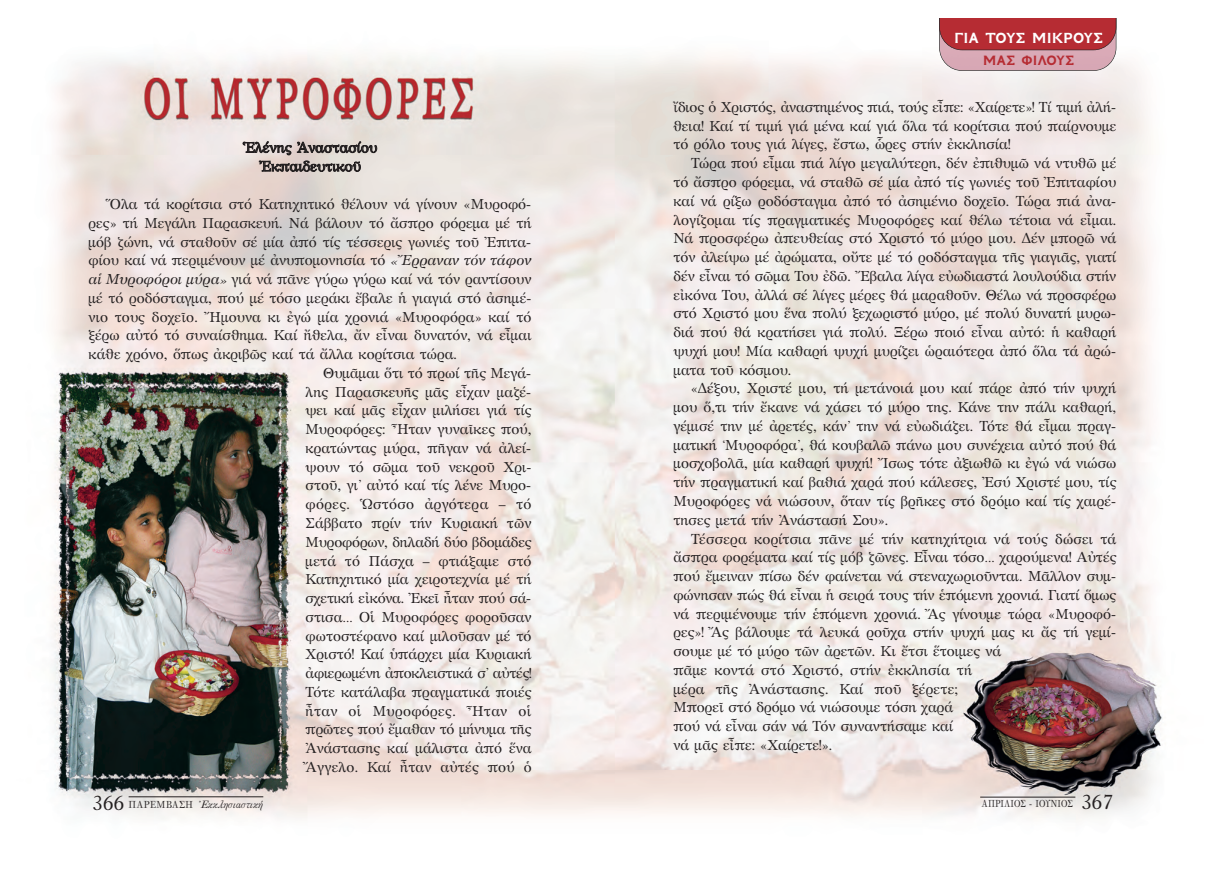
<style>
.page{position:relative;width:1205px;height:869px;background:#fff}
.page>*{position:absolute;margin:0;border:0;box-sizing:border-box;transform-origin:0 0}
.t1{font:700 16.25px "GFS Neohellenic";color:#fff}
.t2{font:700 15px "GFS Neohellenic";color:#b62c33}
.t3{font:14.38px/18.8px "GFS Artemisia";color:#231f20;text-align:justify}
.t4{font:14.38px "GFS Artemisia";letter-spacing:.025em;color:#231f20}
.t5{font:11.25px "GFS Solomos";color:#231f20}
.t6{font:10px "GFS Bodoni";color:#231f20;scale:.9 1}
.s1{font-style:italic}
.s2{font-family:"GFS Porson";font-size:20px}
.s3{font-family:"GFS Bodoni";font-size:10px}
</style>
<div class="page">
<img style="left:52px;top:18px;width:1110px;height:801px">
<hr style="left:980px;top:796px;width:95px;height:1px;background:#231f20">
<hr style="left:129px;top:796px;width:134px;height:1px;background:#231f20">
<svg style="left:939px;top:18px;width:177px;height:53px;background:#c05f68"></svg>
<p class="t1" style="left:954px;top:33px;width:150px">ΓΙΑ ΤΟΥΣ ΜΙΚΡΟΥΣ</p>
<p class="t3" style="left:243px;top:140px;width:135px;text-align:center">Ἑλένης Ἀναστασίου<br>Ἐκπαιδευτικοῦ</p>
<p class="t3" style="left:106px;top:196px;width:427px">Ὅλα τά κορίτσια στό Κατηχητικό θέλουν νά γίνουν «Μυροφό-</p>
<p class="t3" style="left:89px;top:215px;width:444px">ρες» τή Μεγάλη Παρασκευή. Νά βάλουν τό ἄσπρο φόρεμα μέ τή</p>
<p class="t3" style="left:89px;top:234px;width:444px">μόβ ζώνη, νά σταθοῦν σέ μία ἀπό τίς τέσσερις γωνιές τοῦ Ἐπιτα-</p>
<p class="t3" style="left:89px;top:252px;width:444px">φίου καί νά περιμένουν μέ ἀνυπομονησία τό <span class="s1">«Ἔρραναν τόν τάφον</span></p>
<p class="t3" style="left:89px;top:271px;width:444px"><span class="s1">αἱ Μυροφόροι μύρα»</span> γιά νά πᾶνε γύρω γύρω καί νά τόν ραντίσουν</p>
<p class="t3" style="left:89px;top:290px;width:444px">μέ τό ροδόσταγμα, πού μέ τόσο μεράκι ἔβαλε ἡ γιαγιά στό ἀσημέ-</p>
<p class="t3" style="left:89px;top:309px;width:444px">νιο τους δοχεῖο. Ἤμουνα κι ἐγώ μία χρονιά «Μυροφόρα» καί τό</p>
<p class="t3" style="left:89px;top:327px;width:444px">ξέρω αὐτό τό συναίσθημα. Καί ἤθελα, ἄν εἶναι δυνατόν, νά εἶμαι</p>
<p class="t3" style="left:89px;top:346px;width:370px">κάθε χρόνο, ὅπως ἀκριβῶς καί τά ἄλλα κορίτσια τώρα.</p>
<p class="t3" style="left:323px;top:365px;width:210px">Θυμᾶμαι ὅτι τό πρωί τῆς Μεγά-</p>
<p class="t3" style="left:306px;top:384px;width:227px">λης Παρασκευῆς μᾶς εἶχαν μαζέ-</p>
<p class="t3" style="left:306px;top:402px;width:227px">ψει καί μᾶς εἶχαν μιλήσει γιά τίς</p>
<p class="t3" style="left:306px;top:421px;width:227px">Μυροφόρες: Ἦταν γυναῖκες πού,</p>
<p class="t3" style="left:306px;top:440px;width:227px">κρατώντας μύρα, πῆγαν νά ἀλεί-</p>
<p class="t3" style="left:306px;top:459px;width:227px">ψουν τό σῶμα τοῦ νεκροῦ Χρι-</p>
<p class="t3" style="left:306px;top:477px;width:227px">στοῦ, γι’ αὐτό καί τίς λένε Μυ ρο -</p>
<p class="t4" style="left:306px;top:499px;width:227px">φόρες. Ὡστόσο ἀργότερα – τό</p>
<p class="t3" style="left:306px;top:515px;width:228px">Σάββατο πρίν τήν Κυριακή τῶν</p>
<p class="t3" style="left:306px;top:534px;width:227px">Μυροφόρων, δηλαδή δύο βδομάδες</p>
<p class="t3" style="left:306px;top:552px;width:227px">μετά τό Πάσχα – φτιάξαμε στό</p>
<p class="t3" style="left:306px;top:571px;width:227px">Κατηχητικό μία χειροτεχνία μέ τή</p>
<p class="t3" style="left:306px;top:590px;width:227px">σχετική εἰκόνα. Ἐκεῖ ἦταν πού σά-</p>
<p class="t3" style="left:306px;top:609px;width:227px">στισα… Οἱ Μυροφόρες φοροῦσαν</p>
<p class="t3" style="left:306px;top:627px;width:227px">φωτοστέφανο καί μιλοῦσαν μέ τό</p>
<p class="t3" style="left:306px;top:646px;width:227px">Χριστό! Καί ὑπάρχει μία Κυριακή</p>
<p class="t3" style="left:306px;top:665px;width:228px">ἀφιερωμένη ἀποκλειστικά σ’ αὐτές!</p>
<p class="t3" style="left:306px;top:684px;width:227px">Τότε κατάλαβα πραγματικά ποιές</p>
<p class="t4" style="left:306px;top:705px;width:227px">ἦταν οἱ Μυροφόρες. Ἦταν οἱ</p>
<p class="t3" style="left:306px;top:721px;width:227px">πρῶ τες πού ἔμαθαν τό μήνυμα τῆς</p>
<p class="t3" style="left:306px;top:740px;width:227px">Ἀνάστασης καί μάλιστα ἀπό ἕνα</p>
<p class="t3" style="left:306px;top:759px;width:227px">Ἄγγελο. Καί ἦταν αὐτές πού ὁ</p>
<p class="t2" style="left:982px;top:55px;width:93px">ΜΑΣ ΦΙΛΟΥΣ</p>
<p class="t3" style="left:673px;top:99px;width:444px">ἴδιος ὁ Χριστός, ἀναστημένος πιά, τούς εἶπε: «Χαίρετε»! Τί τιμή ἀλή&shy;θεια! Καί τί τιμή γιά μένα καί γιά ὅλα τά κορίτσια πού παίρνουμε τό ρόλο τους γιά λίγες, ἔστω, ὧρες στήν ἐκκλησία!</p>
<p class="t3" style="left:673px;top:155px;width:444px;text-indent:18px">Τώρα πού εἶμαι πιά λίγο μεγαλύτερη, δέν ἐπιθυμῶ νά ντυθῶ μέ τό ἄσπρο φόρεμα, νά σταθῶ σέ μία ἀπό τίς γωνιές τοῦ Ἐπιταφίου καί νά ρίξω ροδόσταγμα ἀπό τό ἀσημένιο δοχεῖο. Τώρα πιά ἀνα&shy;λογίζομαι τίς πραγματικές Μυροφόρες καί θέλω τέτοια νά εἶμαι.<br>Νά προσφέρω ἀπευθείας στό Χριστό τό μύρο μου. Δέν μπορῶ νά τόν ἀλείψω μέ ἀρώματα, οὔτε μέ τό ροδόσταγμα τῆς γιαγιᾶς, γιατί δέν εἶναι τό σῶμα Του ἐδῶ. Ἔβαλα λίγα εὐωδιαστά λουλούδια στήν εἰκόνα Του, ἀλλά σέ λίγες μέρες θά μαραθοῦν. Θέλω νά προσφέρω στό Χριστό μου ἕνα πολύ ξεχωριστό μύρο, μέ πολύ δυνατή μυρω&shy;διά πού θά κρατήσει γιά πολύ. Ξέρω ποιό εἶναι αὐτό: ἡ καθαρή ψυχή μου! Μία καθαρή ψυχή μυρίζει ὡραιότερα ἀπό ὅλα τά ἀρώ&shy;ματα τοῦ κόσμου.</p>
<p class="t3" style="left:673px;top:380px;width:444px;text-indent:18px">«Δέξου, Χριστέ μου, τή μετάνοιά μου καί πάρε ἀπό τήν ψυχή μου ὅ,τι τήν ἔκανε νά χάσει τό μύρο της. Κάνε την πάλι καθαρή, γέμισέ την μέ ἀρετές, κάν’ την νά εὐωδιάζει. Τότε θά εἶμαι πραγ&shy;ματική ‘Μυροφόρα’, θά κουβαλῶ πάνω μου συνέχεια αὐτό πού θά μοσχοβολᾶ, μία καθαρή ψυχή! Ἴσως τότε ἀξιωθῶ κι ἐγώ νά νιώσω τήν πραγματική καί βαθιά χαρά πού κάλεσες, Ἐσύ Χριστέ μου, τίς Μυροφόρες νά νιώσουν, ὅταν τίς βρῆκες στό δρόμο καί τίς χαιρέ&shy;τησες μετά τήν Ἀνάστασή Σου».</p>
<p class="t3" style="left:673px;top:530px;width:444px;text-align:left;text-indent:18px">Τέσσερα κορίτσια πᾶνε μέ τήν κατηχήτρια νά τούς δώσει τά ἄσπρα φορέματα καί τίς μόβ ζῶνες. Εἶναι τόσο… χαρούμενα! Αὐτές πού ἔμειναν πίσω δέν φαίνεται νά στεναχωριοῦνται. Μᾶλλον συμ&shy;φώνησαν πώς θά εἶναι ἡ σειρά τους τήν ἑπόμενη χρονιά. Γιατί ὅμως νά περιμένουμε τήν ἑπόμενη χρονιά. Ἄς γίνουμε τώρα «Μυροφό&shy;ρες»! Ἄς βάλουμε τά λευκά ροῦχα στήν ψυχή μας κι ἄς τή γεμί&shy;σουμε μέ τό μύρο τῶν ἀρετῶν. Κι ἔτσι ἕτοιμες νά<br>πᾶμε κοντά στό Χριστό, στήν ἐκκλησία τή<br>μέρα τῆς Ἀνάστασης. Καί ποῦ ξέρετε;<br>Μπο ρεῖ στό δρόμο νά νιώσουμε τόση χαρά<br>πού νά εἶναι σάν νά Τόν συναντήσαμε καί<br>νά μᾶς εἶπε: «Χαίρετε!».</p>
<p class="t5" style="left:92px;top:799px;width:172px"><span class="s2">366</span> <span class="s3">ΠAPEMBAΣH</span> Ἐκκλησιαστική</p>
<p class="t6" style="left:981px;top:799px;width:147px">ΑΠΡΙΛΙΟΣ - ΙΟΥΝΙΟΣ <span class="s2">367</span></p>
</div>
